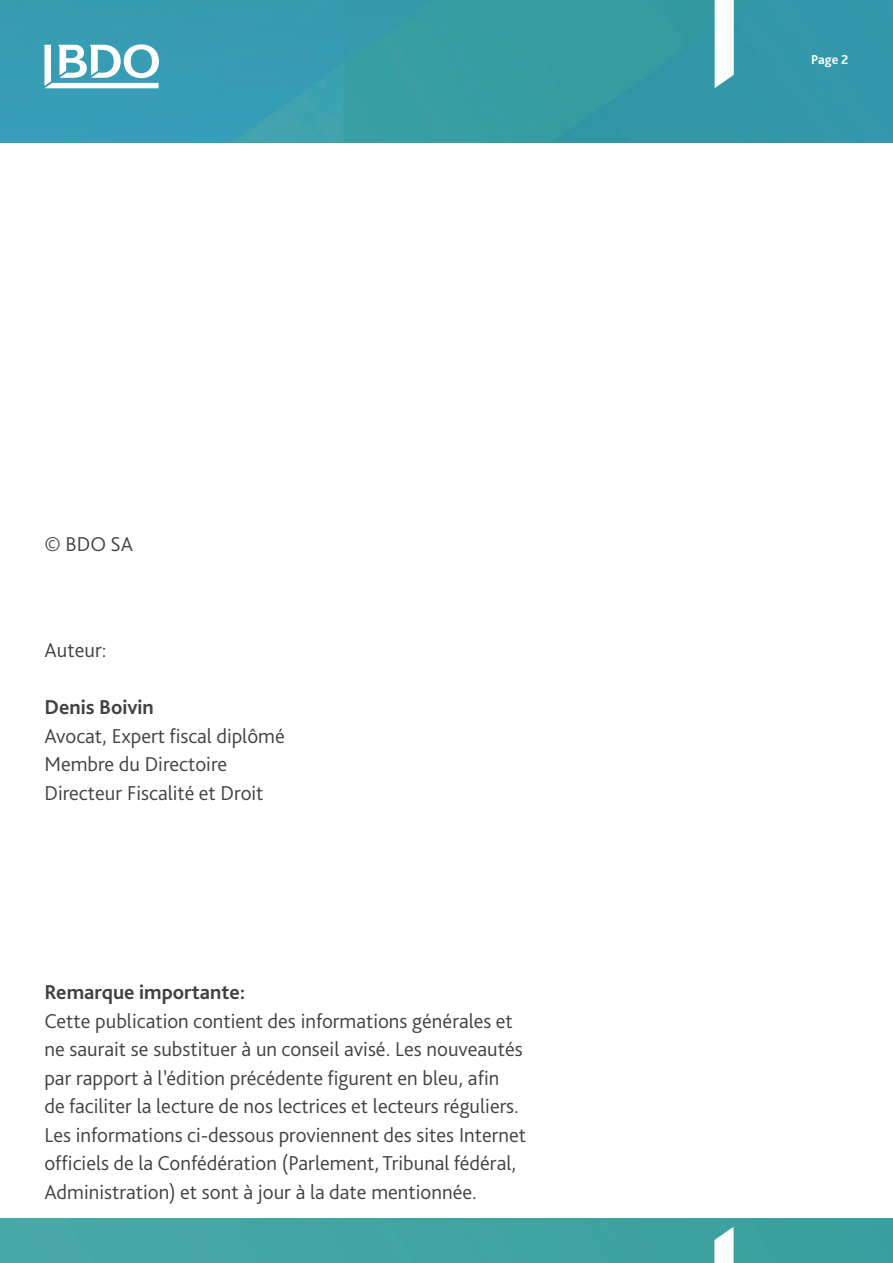
<style>
.page{position:relative;width:893px;height:1263px;background:#fff}
.page>*{position:absolute;margin:0;border:0;box-sizing:border-box;transform-origin:0 0}
.t1{font:300 21px/28.5px "Bliss Pro";color:#414140}
.t2{font:700 21px "Bliss Pro";color:#414140}
.t3{font:700 13.5px "Bliss Pro";color:#fff}
</style>
<div class="page">
<img style="left:0;top:0;width:892px;height:143px">
<div style="left:0;top:1218px;width:892px;height:45px;background:#42a4a1"></div>
<svg style="left:44px;top:44px;width:115px;height:44px"></svg>
<svg style="left:714px;top:1227px;width:19px;height:36px"></svg>
<svg style="left:714px;top:0;width:19px;height:88px"></svg>
<p class="t1" style="left:44px;top:531px;width:90px">© BDO SA</p>
<p class="t1" style="left:44px;top:638px;width:63px">Auteur:</p>
<p class="t2" style="left:44px;top:699px;width:111px">Denis Boivin</p>
<p class="t1" style="left:44px;top:724px;width:242px">Avocat, Expert fiscal diplômé<br>Membre du Directoire<br>Directeur Fiscalité et Droit</p>
<p class="t2" style="left:44px;top:984px;width:202px">Remarque importante:</p>
<p class="t1" style="left:44px;top:1009px;width:483px">Cette publication contient des informations générales et ne saurait se substituer à un conseil avisé. Les nouveautés par rapport à l’édition précédente figurent en bleu, afin<br>de faciliter la lecture de nos lectrices et lecteurs réguliers.<br>Les informations ci-dessous proviennent des sites Internet officiels de la Confédération (Parlement, Tribunal fédéral, Administration) et sont à jour à la date mentionnée.</p>
<p class="t3" style="left:811px;top:55px;width:39px">Page 2</p>
</div>
